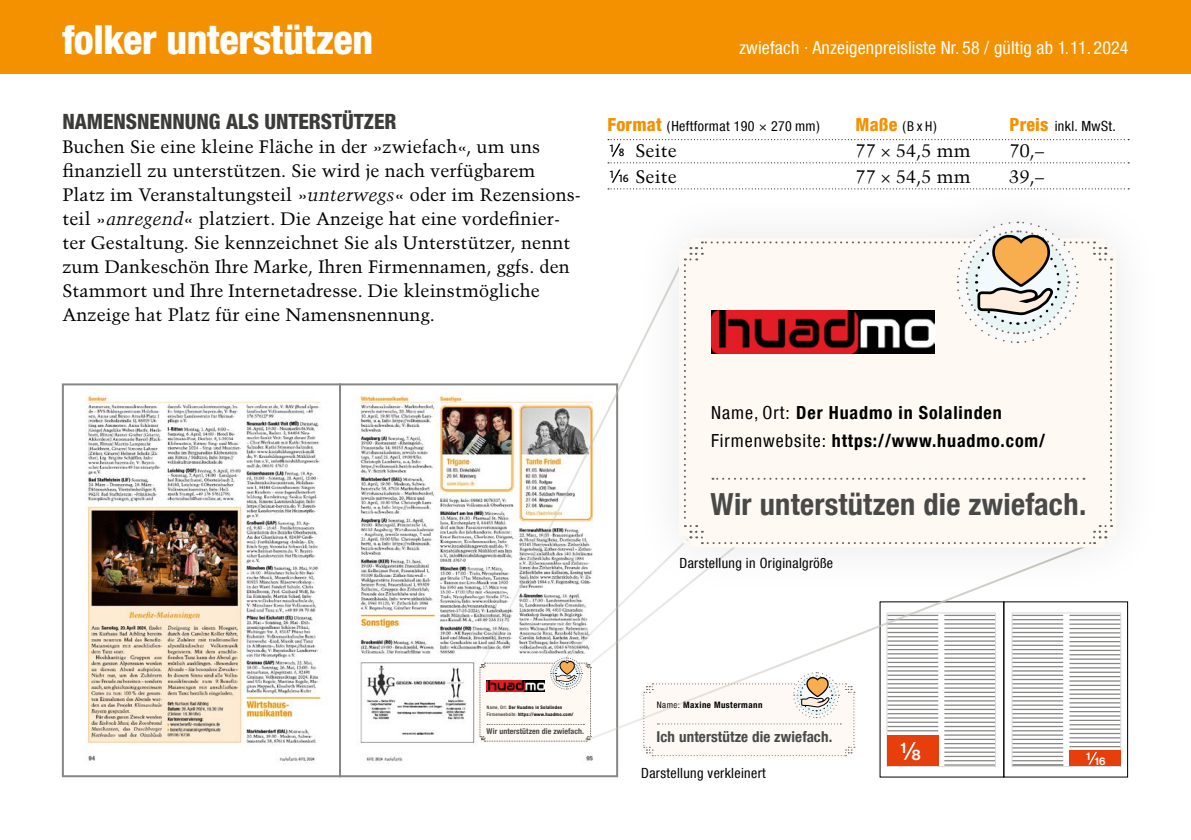
<style>
.page{position:relative;width:1191px;height:840px;background:#fff}
.page>*{position:absolute;margin:0;border:0;box-sizing:border-box;transform-origin:0 0}
.t1{font:800 condensed 40px "Helvetica Neue LT Com";letter-spacing:-.01em;color:#fff}
.t2{font:700 condensed 30.4px "Helvetica Neue LT Com";letter-spacing:.01em;color:#494948}
.t3{font:800 condensed 21px "Helvetica Neue LT Com";color:#3b3b3a}
.t4{font:18px/24px "Trump Mediaeval LT Std";letter-spacing:.005em;color:#000}
.t5{font:700 condensed 18px/28px "Helvetica Neue LT Com";letter-spacing:.05em;color:#000}
.t6{font:condensed 18px "Helvetica Neue LT Com";letter-spacing:.01em;color:#fff}
.t7{font:800 condensed 18px "Helvetica Neue LT Com";color:#f39100}
.t8{font:700 condensed 15px "Helvetica Neue LT Com";letter-spacing:.01em;color:#494948}
.t9{font:14.8px "N Haas Grotesk DS Pro 65 Md";color:#fff}
.t10{font:condensed 14px "Helvetica Neue LT Com";letter-spacing:.025em;color:#000}
.t11{font:500 11px "Kievit OT";color:#000}
.t12{font:10.8px "N Haas Grotesk DS Pro 65 Md";color:#fff}
.t13{font:700 condensed 8.8px "Helvetica Neue LT Com";letter-spacing:.05em;color:#000}
.t14{font:700 condensed 7.8px "Helvetica Neue LT Com";letter-spacing:.01em;color:#494948}
.t15{font:700 condensed 4.6px/7.2px "Helvetica Neue LT Com";letter-spacing:.05em;color:#000}
.s1{font-style:italic}
.s2{font-weight:800;font-size:18px;color:#f39100}
.s3{font-weight:400;font-size:14px;color:#000}
.s4{font-weight:400;font-size:13.4px;color:#000}
.s5{font-weight:400}
</style>
<div class="page">
<div style="left:0;top:0;width:1191px;height:74px;background:#f39100"></div>
<img style="left:85px;top:395px;width:393px;height:368px">
<div style="left:1011px;top:612px;width:110px;height:154px;border:1px solid #dadada"></div>
<hr style="left:1069px;top:614px;width:51px;height:1px;background:#878786">
<hr style="left:1069px;top:618px;width:51px;height:2px;background:#878786">
<hr style="left:1069px;top:623px;width:51px;height:1px;background:#878786">
<hr style="left:1069px;top:627px;width:51px;height:1px;background:#878786">
<hr style="left:1069px;top:632px;width:51px;height:1px;background:#878786">
<hr style="left:1069px;top:636px;width:51px;height:1px;background:#878786">
<hr style="left:1069px;top:640px;width:51px;height:2px;background:#878786">
<hr style="left:1069px;top:645px;width:51px;height:1px;background:#878786">
<hr style="left:1069px;top:649px;width:51px;height:1px;background:#878786">
<hr style="left:1069px;top:653px;width:51px;height:2px;background:#878786">
<hr style="left:1069px;top:658px;width:51px;height:1px;background:#878786">
<hr style="left:1069px;top:662px;width:51px;height:1px;background:#878786">
<hr style="left:1069px;top:667px;width:51px;height:1px;background:#878786">
<hr style="left:1069px;top:671px;width:51px;height:1px;background:#878786">
<hr style="left:1069px;top:675px;width:51px;height:2px;background:#878786">
<hr style="left:1069px;top:680px;width:51px;height:1px;background:#878786">
<hr style="left:1069px;top:684px;width:51px;height:1px;background:#878786">
<hr style="left:1069px;top:688px;width:51px;height:2px;background:#878786">
<hr style="left:1069px;top:693px;width:51px;height:1px;background:#878786">
<hr style="left:1069px;top:697px;width:51px;height:1px;background:#878786">
<hr style="left:1069px;top:701px;width:51px;height:2px;background:#878786">
<hr style="left:1069px;top:706px;width:51px;height:1px;background:#878786">
<hr style="left:1069px;top:710px;width:51px;height:1px;background:#878786">
<hr style="left:944px;top:764px;width:51px;height:1px;background:#878786">
<hr style="left:1069px;top:715px;width:51px;height:1px;background:#878786">
<hr style="left:1069px;top:719px;width:51px;height:1px;background:#878786">
<hr style="left:1069px;top:723px;width:51px;height:2px;background:#878786">
<hr style="left:1069px;top:728px;width:51px;height:1px;background:#878786">
<hr style="left:1069px;top:732px;width:51px;height:1px;background:#878786">
<hr style="left:1069px;top:741px;width:51px;height:1px;background:#878786">
<hr style="left:1069px;top:736px;width:51px;height:2px;background:#878786">
<hr style="left:1069px;top:745px;width:51px;height:1px;background:#878786">
<hr style="left:1012px;top:764px;width:51px;height:1px;background:#878786">
<div style="left:1069px;top:750px;width:51px;height:15px;background:#e73f0c"></div>
<div style="left:887px;top:735px;width:51px;height:30px;background:#e73f0c"></div>
<div style="left:62px;top:383px;width:279px;height:393px;border:2px solid #878786"></div>
<div style="left:339px;top:383px;width:279px;height:393px;border:2px solid #878786"></div>
<div style="left:1003px;top:601px;width:125px;height:176px;border:1px solid #000"></div>
<svg style="left:608px;top:162px;width:521px;height:1px"></svg>
<svg style="left:608px;top:188px;width:20px;height:1px"></svg>
<svg style="left:608px;top:139px;width:521px;height:17px"></svg>
<svg style="left:612px;top:169px;width:8px;height:13px"></svg>
<svg style="left:478px;top:221px;width:634px;height:543px"></svg>
<h1 class="t1" style="left:62px;top:15px;width:312px">folker unterstützen</h1>
<p class="t3" style="left:62px;top:108px;width:336px">NAMENSNENNUNG ALS UNTERSTÜTZER</p>
<p class="t4" style="left:62px;top:134px;width:520px">Buchen Sie eine kleine Fläche in der »zwiefach«, um uns finanziell zu unterstützen. Sie wird je nach verfügbarem Platz im Veranstaltungsteil »<span class="s1">unterwegs</span>« oder im Rezensions&shy;teil »<span class="s1">anregend</span>« platziert. Die Anzeige hat eine vordefinier&shy;ter Gestaltung. Sie kennzeichnet Sie als Unterstützer, nennt zum Dankeschön Ihre Marke, Ihren Firmennamen, ggfs. den Stammort und Ihre Internetadresse. Die kleinstmögliche Anzeige hat Platz für eine Namensnennung.</p>
<p class="t6" style="left:739px;top:37px;width:391px">zwiefach · Anzeigenpreisliste Nr. 58 / gültig ab 1.11. 2024</p>
<p class="t10" style="left:607px;top:117px;width:214px"><span class="s2">Format</span> (Heftformat 190 × 270 mm)</p>
<p class="t7" style="left:855px;top:113px;width:83px">Maße <span class="s3">(</span><span class="s4">B</span> <span class="s3">x</span> <span class="s4">H</span><span class="s3">)</span></p>
<p class="t10" style="left:1009px;top:117px;width:108px"><span class="s2">Preis</span> inkl. MwSt.</p>
<p class="t11" style="left:619px;top:146px;width:7px">8</p>
<p class="t4" style="left:609px;top:138px;width:69px"><sup>1</sup> Seite</p>
<p class="t4" style="left:855px;top:138px;width:117px">77 × 54,5 mm</p>
<p class="t4" style="left:1009px;top:138px;width:36px">70,–</p>
<p class="t11" style="left:619px;top:172px;width:11px">16</p>
<p class="t4" style="left:609px;top:164px;width:69px"><sup>1</sup> Seite</p>
<p class="t4" style="left:855px;top:164px;width:117px">77 × 54,5 mm</p>
<p class="t4" style="left:1009px;top:164px;width:36px">39,–</p>
<p class="t5" style="left:711px;top:398px;width:335px"><span class="s5">Name, Ort:</span> Der Huadmo in Solalinden<br><span class="s5">Firmenwebsite:</span> https://www.huadmo.com/</p>
<h2 class="t2" style="left:710px;top:486px;width:377px">Wir unterstützen die zwiefach.</h2>
<p class="t10" style="left:679px;top:554px;width:155px">Darstellung in Originalgröße</p>
<p class="t15" style="left:487px;top:703px;width:88px"><span class="s5">Name, Ort:</span> Der Huadmo in Solalinden<br><span class="s5">Firmenwebsite:</span> https://www.huadmo.com/</p>
<p class="t14" style="left:486px;top:726px;width:99px">Wir unterstützen die zwiefach.</p>
<p class="t13" style="left:657px;top:699px;width:107px"><span class="s5">Name:</span> Maxine Mustermann</p>
<p class="t8" style="left:656px;top:727px;width:177px">Ich unterstütze die zwiefach.</p>
<p class="t10" style="left:641px;top:763px;width:126px">Darstellung verkleinert</p>
<p class="t9" style="left:900px;top:738px;width:7px">1</p>
<p class="t9" style="left:911px;top:745px;width:10px">8</p>
<p class="t12" style="left:1086px;top:749px;width:6px">1</p>
<p class="t12" style="left:1095px;top:754px;width:12px">16</p>
</div>
